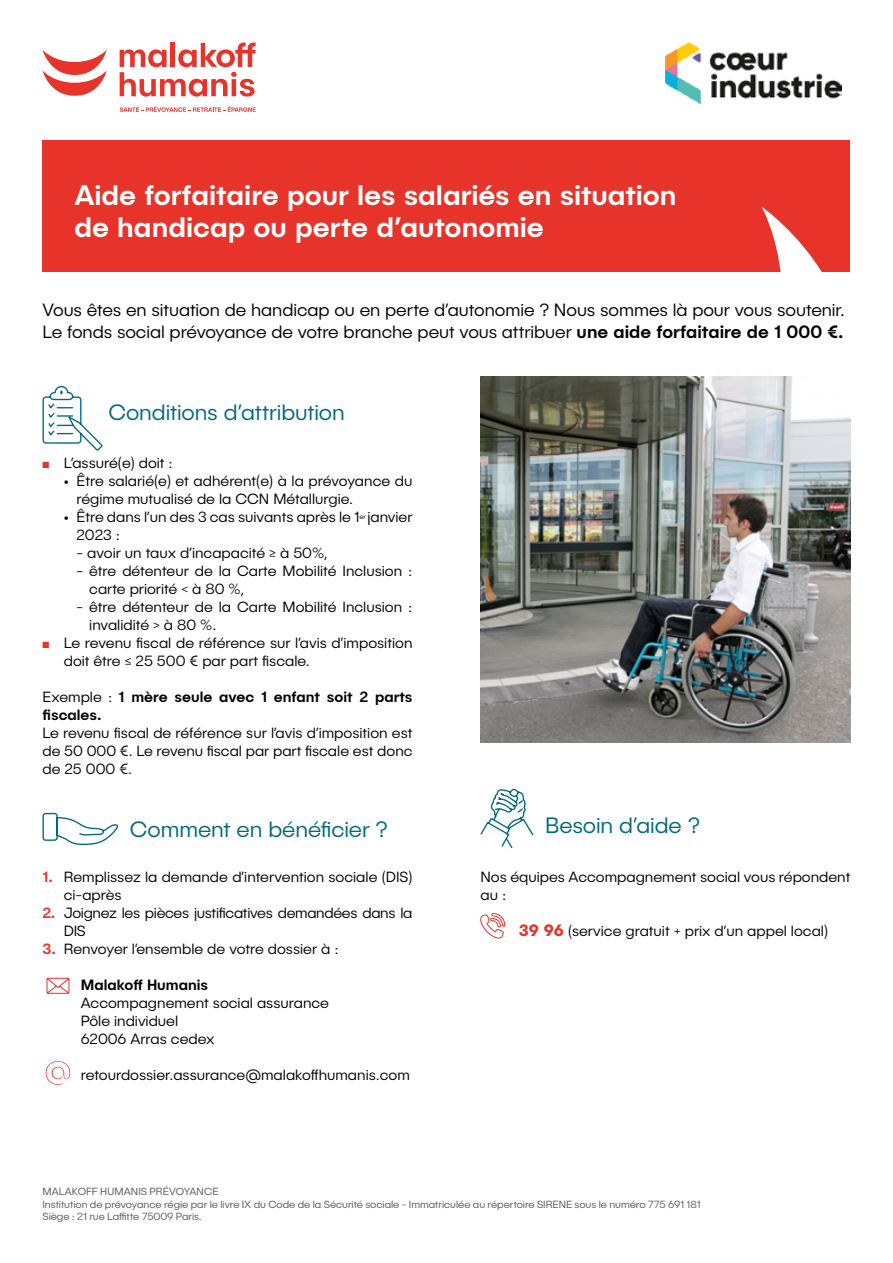
<style>
.page{position:relative;width:893px;height:1263px;background:#fff}
.page>*{position:absolute;margin:0;border:0;box-sizing:border-box;transform-origin:0 0}
.t1{font:500 28.5px/31.5px "Publica Sans";color:#fff}
.t2{font:300 22.5px "Publica Sans";letter-spacing:-.005em;color:#006883}
.t3{font:300 18px/21.6px "Publica Sans";letter-spacing:-.005em;color:#000}
.t4{font:300 15px/18px "Publica Sans";color:#000}
.t5{font:500 15px/18px "Publica Sans";color:#000}
.t6{font:300 15px/18px "Publica Sans";letter-spacing:-.02em;color:#000}
.t7{font:300 10.5px/12.6px "Publica Sans";color:#575756}
.s1{font-weight:500}
.s2{color:#e7332a}
.s3{font-weight:300}
.s4{font-weight:500;color:#e7332a}
.s5{font-weight:700;font-size:16.5px;color:#e7332a}
</style>
<div class="page">
<div style="left:43px;top:140px;width:807px;height:132px;background:#e7332a"></div>
<svg style="left:761px;top:207px;width:61px;height:65px"></svg>
<svg style="left:480px;top:788px;width:54px;height:61px"></svg>
<svg style="left:480px;top:913px;width:25px;height:26px"></svg>
<svg style="left:42px;top:385px;width:61px;height:65px"></svg>
<svg style="left:42px;top:812px;width:76px;height:33px"></svg>
<svg style="left:45px;top:1061px;width:26px;height:24px"></svg>
<svg style="left:47px;top:978px;width:22px;height:16px"></svg>
<img style="left:480px;top:377px;width:370px;height:365px">
<svg style="left:120px;top:43px;width:136px;height:54px"></svg>
<svg style="left:43px;top:50px;width:64px;height:46px"></svg>
<svg style="left:120px;top:106px;width:136px;height:6px"></svg>
<img style="left:665px;top:42px;width:176px;height:63px">
<h1 class="t1" style="left:74px;top:179px;width:604px">Aide forfaitaire pour les salariés en situation de handicap ou perte d’autonomie</h1>
<p class="t3" style="left:43px;top:299px;width:804px">Vous êtes en situation de handicap ou en perte d’autonomie ? Nous sommes là pour vous soutenir.<br>Le fonds social prévoyance de votre branche peut vous attribuer <span class="s1">une aide forfaitaire de 1 000 €.</span></p>
<h2 class="t2" style="left:108px;top:399px;width:238px">Conditions d’attribution</h2>
<p class="t4" style="left:43px;top:453px;width:132px"><span class="s2">■</span> L’assuré(e) doit :</p>
<p class="t4" style="left:77px;top:471px;width:337px;text-indent:-13px">• Être salarié(e) et adhérent(e) à la prévoyance du régime mutualisé de la CCN Métallurgie.</p>
<p class="t4" style="left:77px;top:507px;width:337px;text-indent:-13px">• Être dans l’un des 3 cas suivants après le 1<sup>er</sup> janvier<br>2023 :</p>
<p class="t4" style="left:77px;top:543px;width:253px">- avoir un taux d’incapacité ≥ à 50%,</p>
<p class="t4" style="left:89px;top:561px;width:325px;text-indent:-13px">- être détenteur de la Carte Mobilité Inclusion : carte priorité &lt; à 80 %,</p>
<p class="t4" style="left:89px;top:597px;width:325px;text-indent:-13px">- être détenteur de la Carte Mobilité Inclusion : invalidité &gt; à 80 %.</p>
<p class="t4" style="left:64px;top:633px;width:350px;text-indent:-21px"><span class="s2">■</span> Le revenu fiscal de référence sur l’avis d’imposition doit être ≤ 25 500 € par part fiscale.</p>
<p class="t5" style="left:43px;top:687px;width:371px"><span class="s3">Exemple :</span> 1 mère seule avec 1 enfant soit 2 parts fiscales.</p>
<p class="t4" style="left:43px;top:723px;width:371px;text-align:justify">Le revenu fiscal de référence sur l’avis d’imposition est de 50 000 €. Le revenu fiscal par part fiscale est donc de 25 000 €.</p>
<h2 class="t2" style="left:130px;top:815px;width:259px">Comment en bénéficier ?</h2>
<p class="t4" style="left:64px;top:867px;width:350px;text-indent:-21px"><span class="s4">1.</span> Remplissez la demande d’intervention sociale (DIS) ci-après</p>
<p class="t6" style="left:64px;top:903px;width:350px;text-indent:-21px"><span class="s4">2.</span> Joignez les pièces justificatives demandées dans la<br>DIS</p>
<p class="t4" style="left:43px;top:939px;width:298px"><span class="s4">3.</span> Renvoyer l’ensemble de votre dossier à :</p>
<p class="t5" style="left:81px;top:975px;width:129px">Malakoff Humanis</p>
<p class="t4" style="left:81px;top:993px;width:250px">Accompagnement social assurance<br>Pôle individuel<br>62006 Arras cedex</p>
<p class="t4" style="left:81px;top:1065px;width:331px">retourdossier.assurance@malakoffhumanis.com</p>
<h2 class="t2" style="left:545px;top:812px;width:156px">Besoin d’aide ?</h2>
<p class="t4" style="left:480px;top:867px;width:371px">Nos équipes Accompagnement social vous répondent au :</p>
<p class="t4" style="left:519px;top:921px;width:311px"><span class="s5">39 96</span> (service gratuit + prix d’un appel local)</p>
<p class="t7" style="left:42px;top:1185px;width:660px">MALAKOFF HUMANIS PRÉVOYANCE<br>Institution de prévoyance régie par le livre IX du Code de la Sécurité sociale - Immatriculée au répertoire SIRENE sous le numéro 775 691 181<br>Siège : 21 rue Laffitte 75009 Paris.</p>
</div>
